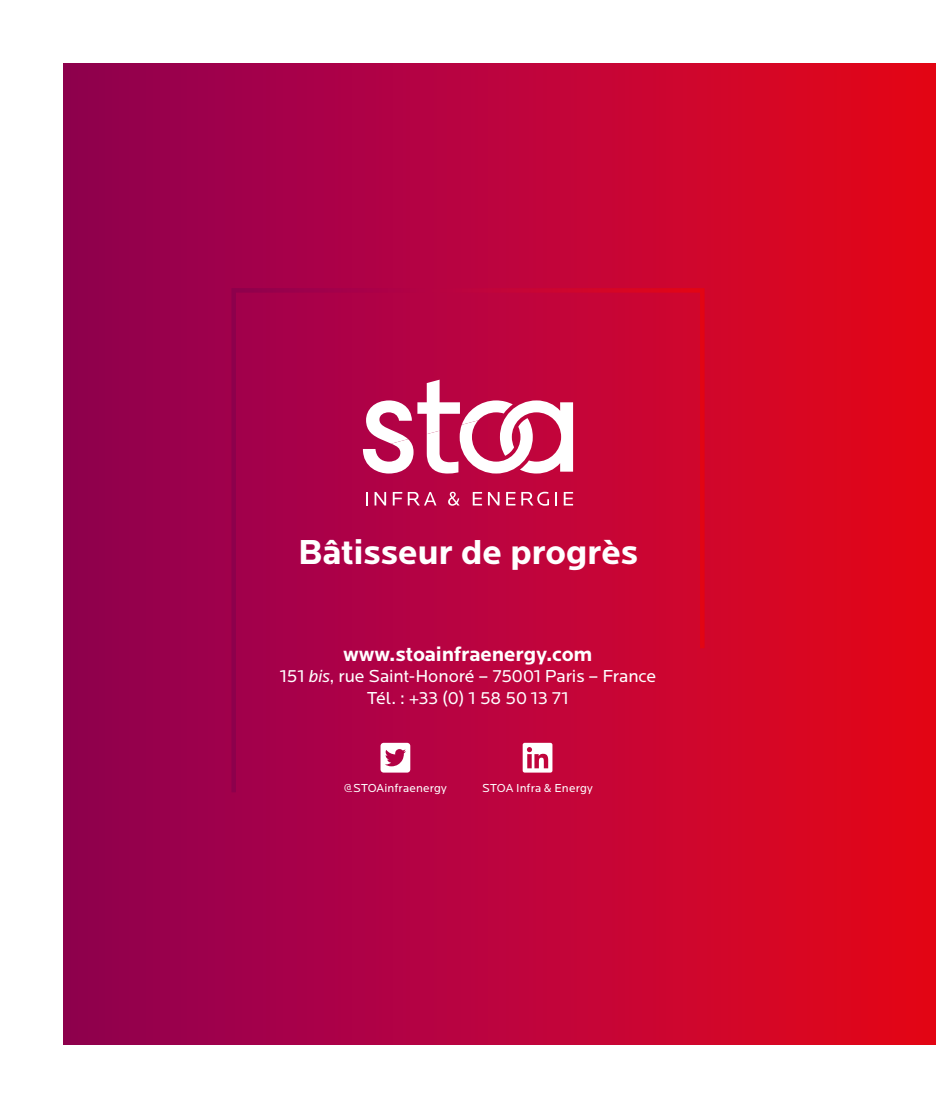
<style>
.page{position:relative;width:936px;height:1106px;background:#fff}
.page>*{position:absolute;margin:0;border:0;box-sizing:border-box;transform-origin:0 0}
.t1{font:700 36px "Locator";letter-spacing:-.01em;color:#fff}
.t2{font:700 21px "Locator";letter-spacing:-.005em;color:#fff}
.t3{font:18px/21.6px "Locator";letter-spacing:-.005em;color:#fff;text-align:center}
.t4{font:12px "Locator";letter-spacing:.015em;color:#fff}
.s1{font-style:italic}
</style>
<div class="page">
<div style="left:64px;top:64px;width:871px;height:980px;background:linear-gradient(to right,#900057,#e7071c)"></div>
<svg style="left:229px;top:286px;width:477px;height:511px;background:#b8023e"></svg>
<svg style="left:366px;top:492px;width:2px;height:13px"></svg>
<svg style="left:374px;top:492px;width:12px;height:13px"></svg>
<svg style="left:393px;top:492px;width:9px;height:13px"></svg>
<svg style="left:408px;top:492px;width:28px;height:13px"></svg>
<svg style="left:448px;top:492px;width:11px;height:13px"></svg>
<svg style="left:472px;top:492px;width:10px;height:13px"></svg>
<svg style="left:488px;top:492px;width:11px;height:13px"></svg>
<svg style="left:506px;top:492px;width:9px;height:13px"></svg>
<svg style="left:521px;top:492px;width:28px;height:14px"></svg>
<svg style="left:555px;top:492px;width:2px;height:13px"></svg>
<svg style="left:563px;top:492px;width:10px;height:13px"></svg>
<svg style="left:363px;top:380px;width:210px;height:93px"></svg>
<svg style="left:380px;top:743px;width:30px;height:29px"></svg>
<svg style="left:522px;top:743px;width:30px;height:29px"></svg>
<h1 class="t1" style="left:298px;top:531px;width:342px">Bâtisseur de progrès</h1>
<p class="t2" style="left:343px;top:641px;width:251px">www.stoainfraenergy.com</p>
<p class="t3" style="left:280px;top:665px;width:378px">151 <span class="s1">bis</span>, rue Saint-Honoré – 75001 Paris – France<br>Tél. : +33 (0) 1 58 50 13 71</p>
<p class="t4" style="left:344px;top:781px;width:104px">@STOAinfraenergy</p>
<p class="t4" style="left:482px;top:781px;width:112px">STOA Infra &amp; Energy</p>
</div>
